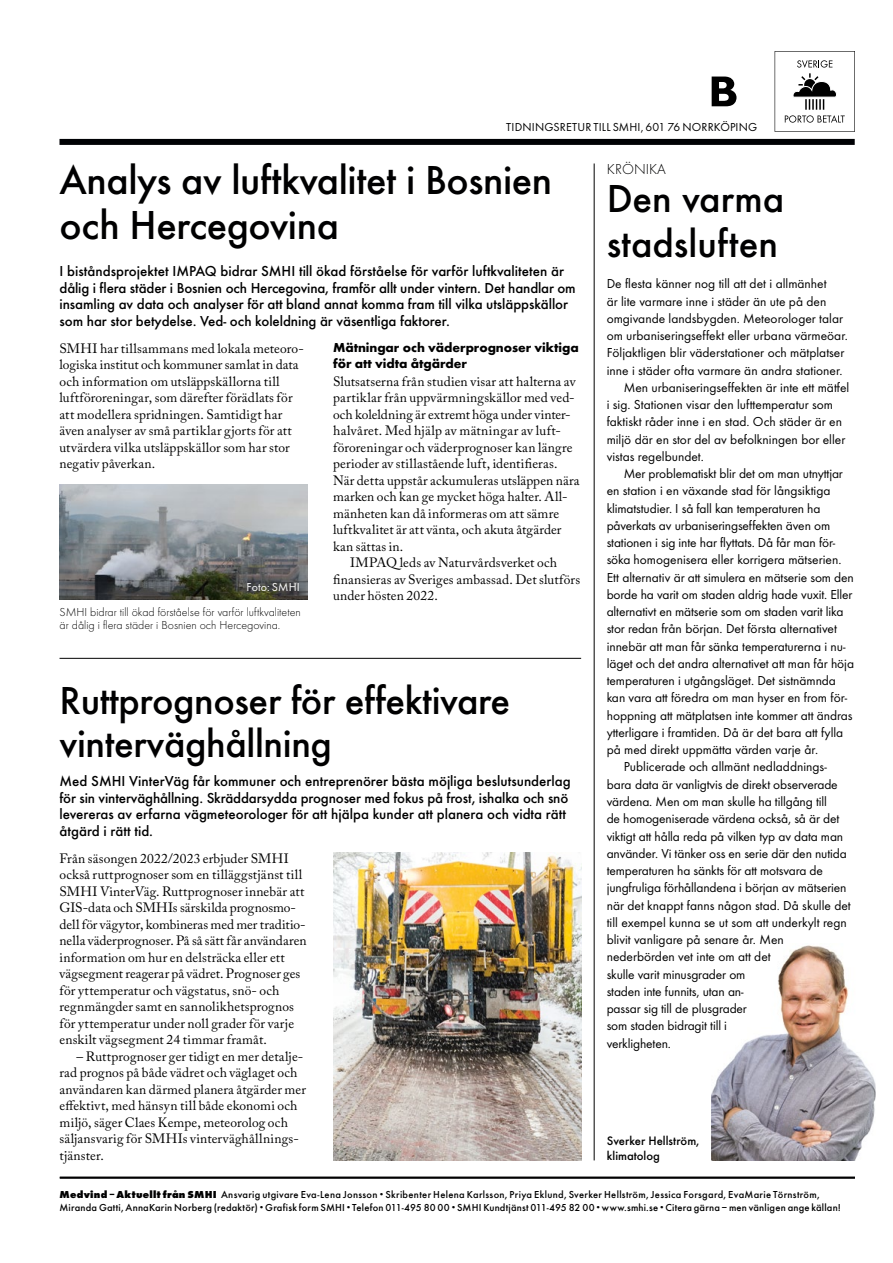
<style>
.page{position:relative;width:893px;height:1263px;background:#fff}
.page>*{position:absolute;margin:0;border:0;box-sizing:border-box;transform-origin:0 0}
.VsW_Rubrik{font:500 42px/45px "Futura EFOP";letter-spacing:-.01em;color:#000001}
.VsW_Rubrik-2{font:500 40.5px/43.5px "Futura EFOP";letter-spacing:-.01em;color:#000001}
.VsW_Krönika_bröd{font:500 40.5px/45px "Futura EFOP";color:#000001}
.VsW_Ingress{font:500 15px/16.5px "Futura EFOP";letter-spacing:-.005em;color:#000001}
.t1{font:300 15px "Futura EFOP";color:#000001}
.VsW_Krönika_bröd_ind{font:13.5px/17.2px "Futura EFOP";letter-spacing:-.01em;color:#000001}
.VsW_Bröd{font:13.5px/16.5px "Adobe Caslon Pro";letter-spacing:.01em;color:#000001}
.VsW_Bröd_indrag{font:13.5px/16.5px "Adobe Caslon Pro";letter-spacing:.01em;color:#000001}
.VsW_Krönika_bröd-2{font:13.5px/17.2px "Futura EFOP";color:#000001}
.VsW_Underrubrik{font:700 13.5px/16.5px "Futura EFOP";letter-spacing:-.005em;color:#000001}
.VsW_Krönika_bröd-3{font:500 12.75px "Futura EFOP";color:#000001}
.VsW_Krönika_Sverkers{font:500 12.75px "Futura EFOP";color:#000001}
.VsW_Bildtext{font:300 12px/12.8px "Futura EFOP";color:#000001}
.t2{font:12px "Futura EFOP";letter-spacing:.01em;color:#000001}
.t3{font:12px "Futura EFOP";letter-spacing:.015em;color:#fff}
.t4{font:500 10.5px/13.5px "Futura EFOP";letter-spacing:.025em;color:#000001}
.s1{font-weight:800}
.s2{font-family:"Adobe Caslon Pro";font-weight:400}
</style>
<div class="page">
<img style="left:712px;top:945px;width:163px;height:215px">
<div style="left:59px;top:139px;width:796px;height:6px;background:#000104"></div>
<img style="left:60px;top:485px;width:248px;height:115px">
<img style="left:333px;top:852px;width:248px;height:308px">
<hr style="left:594px;top:163px;width:1px;height:997px;background:#000001">
<hr style="left:60px;top:658px;width:521px;height:1px;background:#000001">
<svg style="left:712px;top:77px;width:24px;height:29px"></svg>
<svg style="left:775px;top:51px;width:80px;height:81px"></svg>
<hr style="left:60px;top:1177px;width:795px;height:1px;background:#000001">
<p class="t2" style="left:506px;top:120px;width:252px">TIDNINGSRETUR TILL SMHI, 601 76 NORRKÖPING</p>
<h1 class="VsW_Rubrik" style="left:60px;top:158px;width:494px">Analys av luftkvalitet i Bosnien och Hercegovina</h1>
<p class="VsW_Ingress" style="left:60px;top:263px;width:518px">I biståndsprojektet IMPAQ bidrar SMHI till ökad förståelse för varför luftkvaliteten är dålig i flera städer i Bosnien och Hercegovina, framför allt under vintern. Det handlar om insamling av data och analyser för att bland annat komma fram till vilka utsläppskällor som har stor betydelse. Ved- och koleldning är väsentliga faktorer.</p>
<p class="VsW_Bröd" style="left:60px;top:340px;width:246px">SMHI har tillsammans med lokala meteoro&shy;logiska institut och kommuner samlat in data och information om utsläppskällorna till luftföroreningar, som därefter förädlats för att modellera spridningen. Samtidigt har även analyser av små partiklar gjorts för att utvärdera vilka utsläppskällor som har stor negativ påverkan.</p>
<h2 class="VsW_Underrubrik" style="left:333px;top:339px;width:247px">Mätningar och väderprognoser viktiga för att vidta åtgärder</h2>
<p class="VsW_Bröd" style="left:333px;top:373px;width:248px">Slutsatserna från studien visar att halterna av partiklar från uppvärmningskällor med ved&shy;och koleldning är extremt höga under vinter&shy;halvåret. Med hjälp av mätningar av luft&shy;föroreningar och väderprognoser kan längre perioder av stillastående luft, identifieras.<br>När detta uppstår ackumuleras utsläppen nära marken och kan ge mycket höga halter. All&shy;mänheten kan då informeras om att sämre luftkvalitet är att vänta, och akuta åtgärder kan sättas in.</p>
<p class="VsW_Bröd_indrag" style="left:333px;top:554px;width:249px;text-indent:17px">IMPAQ leds av Naturvårdsverket och finansieras av Sveriges ambassad. Det slutförs under hösten 2022.</p>
<p class="t3" style="left:246px;top:581px;width:55px">Foto: SMHI</p>
<p class="VsW_Bildtext" style="left:60px;top:606px;width:243px">SMHI bidrar till ökad förståelse för varför luftkvaliteten är dålig i flera städer i Bosnien och Hercegovina.</p>
<h1 class="VsW_Rubrik-2" style="left:60px;top:678px;width:452px">Ruttprognoser för effektivare vinterväghållning</h1>
<p class="VsW_Ingress" style="left:60px;top:773px;width:513px">Med SMHI VinterVäg får kommuner och entreprenörer bästa möjliga beslutsunderlag för sin vinterväghållning. Skräddarsydda prognoser med fokus på frost, ishalka och snö levereras av erfarna vägmeteorologer för att hjälpa kunder att planera och vidta rätt åtgärd i rätt tid.</p>
<p class="VsW_Bröd" style="left:60px;top:850px;width:249px">Från säsongen 2022/2023 erbjuder SMHI också ruttprognoser som en tilläggstjänst till SMHI VinterVäg. Ruttprognoser innebär att GIS-data och SMHIs särskilda prognosmo&shy;dell för vägytor, kombineras med mer traditio&shy;nella väderprognoser. På så sätt får användaren information om hur en delsträcka eller ett vägsegment reagerar på vädret. Prognoser ges för yttemperatur och vägstatus, snö- och regnmängder samt en sannolikhetsprognos för yttemperatur under noll grader för varje enskilt vägsegment 24 timmar framåt.</p>
<p class="VsW_Bröd_indrag" style="left:60px;top:1048px;width:248px;text-indent:17px">– Ruttprognoser ger tidigt en mer detalje&shy;rad prognos på både vädret och väglaget och användaren kan därmed planera åtgärder mer effektivt, med hänsyn till både ekonomi och miljö, säger Claes Kempe, meteorolog och säljansvarig för SMHIs vinterväghållnings&shy;tjänster.</p>
<p class="t1" style="left:607px;top:161px;width:60px">KRÖNIKA</p>
<p class="VsW_Krönika_bröd" style="left:607px;top:176px;width:179px">Den varma stadsluften</p>
<p class="VsW_Krönika_bröd-2" style="left:607px;top:275px;width:243px">De flesta känner nog till att det i allmänhet<br>är lite varmare inne i städer än ute på den omgivande landsbygden. Meteorologer talar om urbaniseringseffekt eller urbana värmeöar.<br>Följaktligen blir väderstationer och mätplatser inne i städer ofta varmare än andra stationer.</p>
<p class="VsW_Krönika_bröd_ind" style="left:607px;top:379px;width:244px;text-indent:17px">Men urbaniseringseffekten är inte ett mätfel i sig. Stationen visar den lufttemperatur som faktiskt råder inne i en stad. Och städer är en miljö där en stor del av befolkningen bor eller vistas regelbundet.</p>
<p class="VsW_Krönika_bröd_ind" style="left:607px;top:465px;width:249px;text-indent:17px">Mer problematiskt blir det om man utnyttjar en station i en växande stad för långsiktiga klimatstudier. I så fall kan temperaturen ha påverkats av urbaniseringseffekten även om stationen i sig inte har flyttats. Då får man för&shy;söka homogenisera eller korrigera mätserien.<br>Ett alternativ är att simulera en mätserie som den borde ha varit om staden aldrig hade vuxit. Eller alternativt en mätserie som om staden varit lika stor redan från början. Det första alternativet innebär att man får sänka temperaturerna i nu&shy;läget och det andra alternativet att man får höja temperaturen i utgångsläget. Det sistnämnda kan vara att föredra om man hyser en from för&shy;hoppning att mätplatsen inte kommer att ändras ytterligare i framtiden. Då är det bara att fylla på med direkt uppmätta värden varje år.</p>
<p class="VsW_Krönika_bröd_ind" style="left:607px;top:758px;width:246px;text-indent:17px">Publicerade och allmänt nedladdnings&shy;bara data är vanligtvis de direkt observerade värdena. Men om man skulle ha tillgång till<br>de homogeniserade värdena också, så är det viktigt att hålla reda på vilken typ av data man använder. Vi tänker oss en serie där den nutida temperaturen ha sänkts för att motsvara de jungfruliga förhållandena i början av mätserien när det knappt fanns någon stad. Då skulle det till exempel kunna se ut som att underkylt regn blivit vanligare på senare år. Men nederbörden vet inte om att det<br>skulle varit minusgrader om<br>staden inte funnits, utan an-<br>passar sig till de plusgrader<br>som staden bidragit till i<br>verkligheten.</p>
<p class="VsW_Krönika_bröd-3" style="left:607px;top:1133px;width:94px">Sverker Hellström,</p>
<p class="VsW_Krönika_Sverkers" style="left:607px;top:1148px;width:54px">klimatolog</p>
<p class="t4" style="left:60px;top:1187px;width:783px"><span class="s1">Medvind – Aktuellt från SMHI</span> Ansvarig utgivare Eva-Lena Jonsson <span class="s2">•</span> Skribenter Helena Karlsson, Priya Eklund, Sverker Hellström, Jessica Forsgard, EvaMarie Törnström,<br>Miranda Gatti, AnnaKarin Norberg (redaktör) <span class="s2">•</span> Grafisk form SMHI <span class="s2">•</span> Telefon 011-495 80 00 <span class="s2">•</span> SMHI Kundtjänst 011-495 82 00 <span class="s2">•</span> www.smhi.se <span class="s2">•</span> Citera gärna – men vänligen ange källan!</p>
</div>
